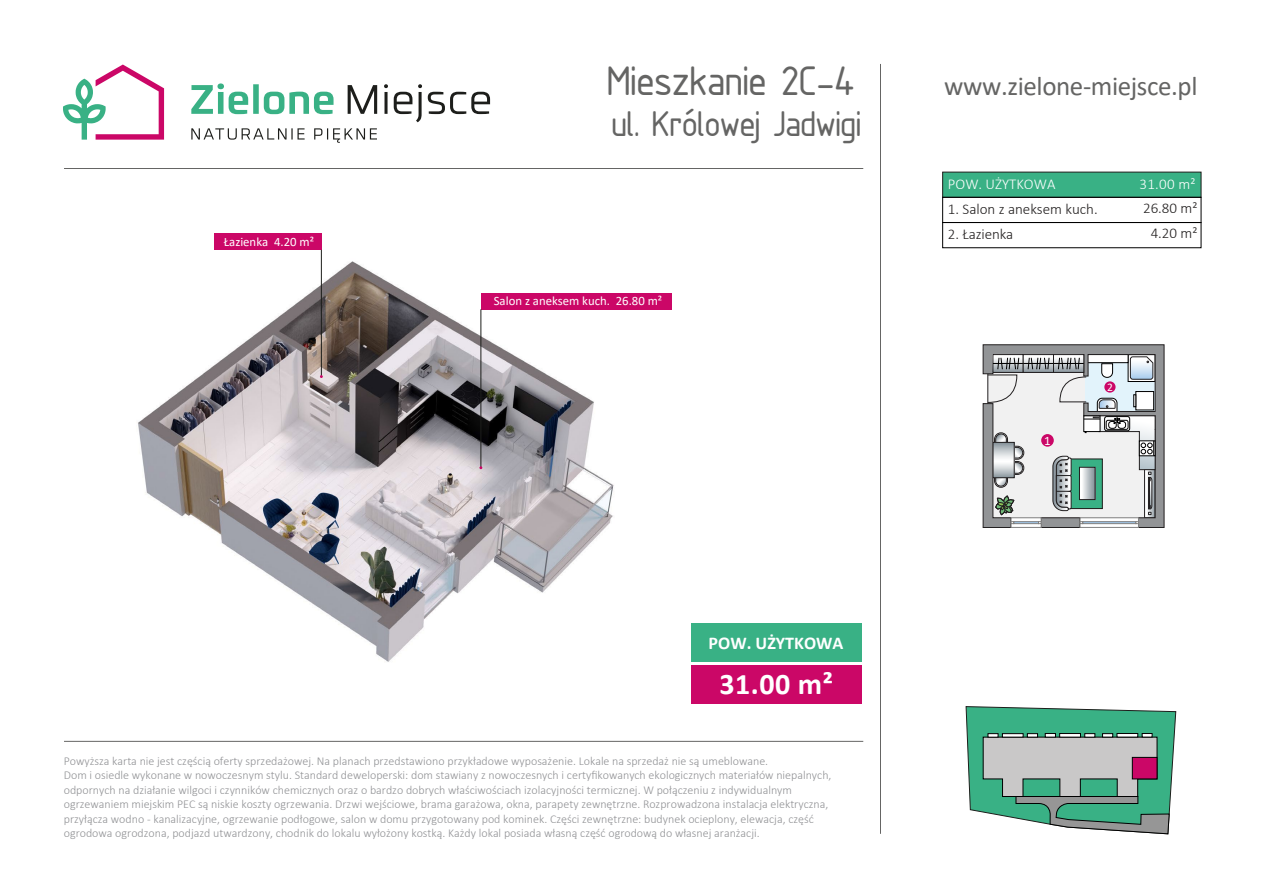
<style>
.page{position:relative;width:1263px;height:893px;background:#fff}
.page>*{position:absolute;margin:0;border:0;box-sizing:border-box;transform-origin:0 0}
.t1{font:44.55px "ISOCPEUR";letter-spacing:-.055em;color:#656564}
.t2{font:38.7px "ISOCPEUR";letter-spacing:-.06em;color:#656564}
.t3{font:700 30px "Calibri";color:#fff}
.t4{font:27px "Calibri";letter-spacing:-.015em;color:#656564}
.t5{font:700 18px "Calibri";color:#fff}
.t6{font:300 15px "Calibri";color:#221f1f}
.t7{font:300 15px "Calibri";color:#fff}
.t8{font:12.9px "Calibri";color:#fff}
.t9{font:12.75px "Calibri";color:#fff}
.t10{font:300 12px/14.4px "Calibri";color:#919295}
.t11{font:11.55px "Calibri";color:#fff}
</style>
<div class="page">
<img style="left:138px;top:233px;width:534px;height:429px">
<div style="left:942px;top:172px;width:259px;height:25px;background:#39b185"></div>
<div style="left:942px;top:197px;width:259px;height:26px;border:1px solid #000"></div>
<div style="left:942px;top:222px;width:259px;height:26px;border:1px solid #000"></div>
<hr style="left:64px;top:741px;width:799px;height:1px;background:#656564">
<hr style="left:64px;top:168px;width:799px;height:1px;background:#656564">
<hr style="left:880px;top:64px;width:1px;height:770px;background:#656564">
<svg style="left:348px;top:84px;width:142px;height:38px"></svg>
<svg style="left:191px;top:83px;width:143px;height:31px"></svg>
<svg style="left:63px;top:65px;width:101px;height:75px"></svg>
<svg style="left:191px;top:128px;width:186px;height:15px"></svg>
<div style="left:481px;top:293px;width:190px;height:16px;background:#cb0767"></div>
<hr style="left:481px;top:309px;width:1px;height:159px;background:#1d1e1b">
<div style="left:214px;top:234px;width:107px;height:16px;background:#cb0767"></div>
<hr style="left:321px;top:250px;width:1px;height:127px;background:#1d1e1b">
<div style="left:691px;top:623px;width:171px;height:39px;background:#39b185"></div>
<div style="left:691px;top:665px;width:171px;height:39px;background:#cb0767"></div>
<svg style="left:966px;top:706px;width:210px;height:128px;background:#7eb4a0"></svg>
<div style="left:1132px;top:757px;width:25px;height:22px;background:#cb0767;border:1px solid #000"></div>
<svg style="left:983px;top:344px;width:181px;height:184px"></svg>
<h1 class="t1" style="left:606px;top:52px;width:252px">Mieszkanie 2C-4</h1>
<h3 class="t4" style="left:944px;top:67px;width:255px">www.zielone-miejsce.pl</h3>
<p class="t9" style="left:224px;top:233px;width:92px">Łazienka 4.20 m²</p>
<h2 class="t2" style="left:610px;top:99px;width:253px">ul. Królowej Jadwigi</h2>
<p class="t9" style="left:494px;top:292px;width:170px">Salon z aneksem kuch. 26.80 m²</p>
<h3 class="t5" style="left:709px;top:631px;width:136px">POW. UŻYTKOWA</h3>
<h3 class="t3" style="left:719px;top:663px;width:115px">31.00 m²</h3>
<p class="t10" style="left:64px;top:754px;width:769px">Powyższa karta nie jest częścią oferty sprzedażowej. Na planach przedstawiono przykładowe wyposażenie. Lokale na sprzedaż nie są umeblowane.<br>Dom i osiedle wykonane w nowoczesnym stylu. Standard deweloperski: dom stawiany z nowoczesnych i certyfikowanych ekologicznych materiałów niepalnych, odpornych na działanie wilgoci i czynników chemicznych oraz o bardzo dobrych właściwościach izolacyjności termicznej. W połączeniu z indywidualnym ogrzewaniem miejskim PEC są niskie koszty ogrzewania. Drzwi wejściowe, brama garażowa, okna, parapety zewnętrzne. Rozprowadzona instalacja elektryczna, przyłącza wodno - kanalizacyjne, ogrzewanie podłogowe, salon w domu przygotowany pod kominek. Części zewnętrzne: budynek ocieplony, elewacja, część ogrodowa ogrodzona, podjazd utwardzony, chodnik do lokalu wyłożony kostką. Każdy lokal posiada własną część ogrodową do własnej aranżacji.</p>
<p class="t7" style="left:948px;top:175px;width:109px">POW. UŻYTKOWA</p>
<p class="t7" style="left:1139px;top:175px;width:58px">31.00 m²</p>
<p class="t6" style="left:948px;top:199px;width:151px">1. Salon z aneksem kuch.</p>
<p class="t6" style="left:1143px;top:199px;width:56px">26.80 m²</p>
<p class="t6" style="left:948px;top:225px;width:67px">2. Łazienka</p>
<p class="t6" style="left:1151px;top:224px;width:48px">4.20 m²</p>
<p class="t8" style="left:1044px;top:432px;width:8px">1</p>
<p class="t11" style="left:1107px;top:379px;width:7px">2</p>
</div>
